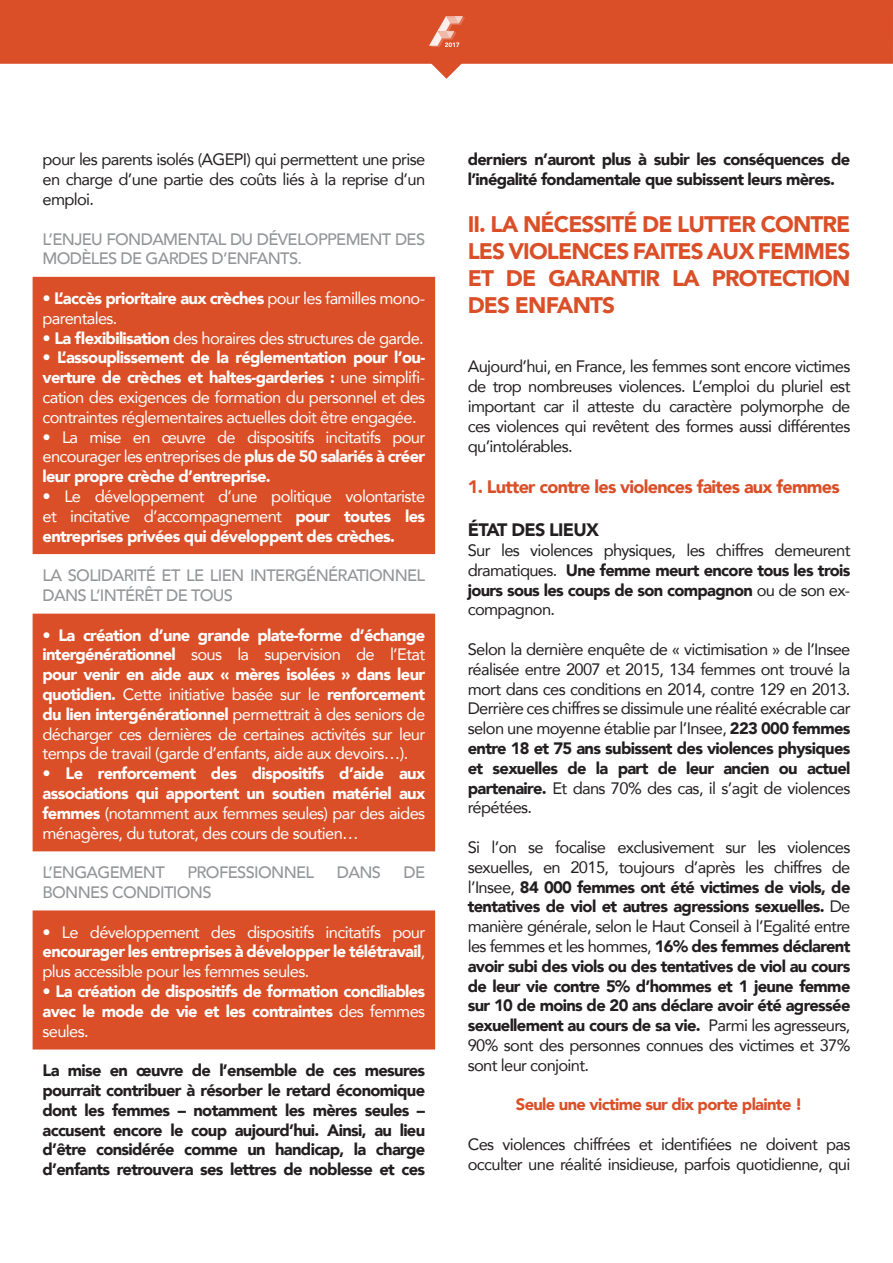
<style>
.page{position:relative;width:893px;height:1263px;background:#fff}
.page>*{position:absolute;margin:0;border:0;box-sizing:border-box;transform-origin:0 0}
.t1{font:900 22.5px/27px "Avenir";letter-spacing:-.04em;color:#da4f28;text-align:justify}
.t2{font:900 18px "Avenir";color:#da4f28}
.t3{font:900 18px "Avenir";letter-spacing:-.04em;color:#231f20}
.t4{font:16.5px/19.8px "Avenir";letter-spacing:-.04em;color:#fff;text-align:justify}
.t5{font:16.5px/19.8px "Avenir";letter-spacing:-.04em;color:#231f20;text-align:justify}
.t6{font:900 16.5px/19.8px "Avenir";letter-spacing:-.04em;color:#231f20;text-align:justify}
.t7{font:900 16.5px/19.8px "Avenir";letter-spacing:-.04em;color:#fff;text-align:justify}
.t8{font:500 16.5px/19.8px "Avenir";letter-spacing:-.04em;color:#939598}
.t9{font:900 16.5px "Avenir";letter-spacing:-.04em;color:#da4f28}
.s1{font-weight:900}
.s2{font-weight:400}
</style>
<div class="page">
<div style="left:33px;top:277px;width:402px;height:277px;background:#da4f28"></div>
<div style="left:33px;top:614px;width:402px;height:237px;background:#da4f28"></div>
<div style="left:33px;top:910px;width:402px;height:139px;background:#da4f28"></div>
<div style="left:0;top:0;width:893px;height:64px;background:#da4f28"></div>
<img style="left:429px;top:17px;width:36px;height:30px">
<svg style="left:429px;top:63px;width:35px;height:16px"></svg>
<p class="t5" style="left:43px;top:149px;width:384px">pour les parents isolés (AGEPI) qui permettent une prise en charge d’une partie des coûts liés à la reprise d’un emploi.</p>
<p class="t8" style="left:43px;top:228px;width:384px">L’ENJEU FONDAMENTAL DU DÉVELOPPEMENT DES<br>MODÈLES DE GARDES D’ENFANTS.</p>
<p class="t4" style="left:43px;top:288px;width:384px"><span class="s1">• L’accès prioritaire aux crèches</span> pour les familles mono&shy;parentales.</p>
<p class="t4" style="left:43px;top:327px;width:383px">• <span class="s1">La flexibilisation</span> des horaires des structures de garde.</p>
<p class="t4" style="left:43px;top:347px;width:384px">• <span class="s1">L’assouplissement de la réglementation pour l’ou&shy;verture de crèches et haltes-garderies :</span> une simplifi&shy;cation des exigences de formation du personnel et des contraintes réglementaires actuelles doit être engagée.</p>
<p class="t4" style="left:43px;top:426px;width:384px">• La mise en œuvre de dispositifs incitatifs pour encourager les entreprises de <span class="s1">plus de 50 salariés à créer leur propre crèche d’entreprise.</span></p>
<p class="t4" style="left:43px;top:486px;width:384px">• Le développement d’une politique volontariste et incitative d’accompagnement <span class="s1">pour toutes les entreprises privées qui développent des crèches.</span></p>
<p class="t8" style="left:43px;top:565px;width:383px">LA SOLIDARITÉ ET LE LIEN INTERGÉNÉRATIONNEL<br>DANS L’INTÉRÊT DE TOUS</p>
<p class="t4" style="left:43px;top:624px;width:384px"><span class="s1">• La création d’une grande plate-forme d’échange intergénérationnel</span> sous la supervision de l’Etat <span class="s1">pour venir en aide aux « mères isolées » dans leur quotidien.</span> Cette initiative basée sur le <span class="s1">renforcement du lien intergénérationnel</span> permettrait à des seniors de décharger ces dernières de certaines activités sur leur temps de travail (garde d’enfants, aide aux devoirs…).</p>
<p class="t7" style="left:43px;top:763px;width:384px">• Le renforcement des dispositifs d’aide aux associations qui apportent un soutien matériel aux femmes <span class="s2">(notamment aux femmes seules) par des aides ménagères, du tutorat, des cours de soutien…</span></p>
<p class="t8" style="left:43px;top:862px;width:124px">L’ENGAGEMENT</p>
<p class="t8" style="left:187px;top:862px;width:127px">PROFESSIONNEL</p>
<p class="t8" style="left:337px;top:862px;width:46px">DANS</p>
<p class="t8" style="left:404px;top:862px;width:23px">DE</p>
<p class="t8" style="left:43px;top:881px;width:171px">BONNES CONDITIONS</p>
<p class="t4" style="left:43px;top:921px;width:384px">• Le développement des dispositifs incitatifs pour <span class="s1">encourager les entreprises à développer le télétravail</span>, plus accessible pour les femmes seules.</p>
<p class="t7" style="left:43px;top:981px;width:384px">• La création de dispositifs de formation conciliables avec le mode de vie et les contraintes <span class="s2">des femmes seules.</span></p>
<p class="t6" style="left:43px;top:1060px;width:384px">La mise en œuvre de l’ensemble de ces mesures pourrait contribuer à résorber le retard économique dont les femmes – notamment les mères seules – accusent encore le coup aujourd’hui. Ainsi, au lieu d’être considérée comme un handicap, la charge d’enfants retrouvera ses lettres de noblesse et ces</p>
<p class="t6" style="left:468px;top:149px;width:384px">derniers n’auront plus à subir les conséquences de l’inégalité fondamentale que subissent leurs mères.</p>
<h1 class="t1" style="left:468px;top:210px;width:384px">II . La nécessité de lutter contre les violences faites aux femmes et de garantir la protection des enfants</h1>
<p class="t5" style="left:468px;top:356px;width:384px">Aujourd’hui, en France, les femmes sont encore victimes de trop nombreuses violences. L’emploi du pluriel est important car il atteste du caractère polymorphe de ces violences qui revêtent des formes aussi différentes qu’intolérables.</p>
<p class="t2" style="left:468px;top:471px;width:374px">1. Lutter contre les violences faites aux femmes</p>
<p class="t3" style="left:468px;top:514px;width:133px">État des lieux</p>
<p class="t5" style="left:468px;top:540px;width:384px">Sur les violences physiques, les chiffres demeurent dramatiques. <span class="s1">Une femme meurt encore tous les trois jours sous les coups de son compagnon</span> ou de son ex&shy;compagnon.</p>
<p class="t5" style="left:468px;top:639px;width:384px">Selon la dernière enquête de « victimisation » de l’Insee réalisée entre 2007 et 2015, 134 femmes ont trouvé la mort dans ces conditions en 2014, contre 129 en 2013.<br>Derrière ces chiffres se dissimule une réalité exécrable car selon une moyenne établie par l’Insee, <span class="s1">223 000 femmes entre 18 et 75 ans subissent des violences physiques et sexuelles de la part de leur ancien ou actuel partenaire.</span> Et dans 70% des cas, il s’agit de violences répétées.</p>
<p class="t6" style="left:468px;top:837px;width:384px"><span class="s2">Si l’on se focalise exclusivement sur les violences sexuelles, en 2015, toujours d’après les chiffres de l’Insee,</span> 84 000 femmes ont été victimes de viols, de tentatives de viol et autres agressions sexuelles. <span class="s2">De manière générale, selon le Haut Conseil à l’Egalité entre les femmes et les hommes,</span> 16% des femmes déclarent avoir subi des viols ou des tentatives de viol au cours de leur vie contre 5% d’hommes et 1 jeune femme sur 10 de moins de 20 ans déclare avoir été agressée sexuellement au cours de sa vie. <span class="s2">Parmi les agresseurs, 90% sont des personnes connues des victimes et 37% sont leur conjoint.</span></p>
<p class="t9" style="left:516px;top:1090px;width:288px">Seule une victime sur dix porte plainte !</p>
<p class="t5" style="left:468px;top:1134px;width:384px">Ces violences chiffrées et identifiées ne doivent pas occulter une réalité insidieuse, parfois quotidienne, qui</p>
</div>
